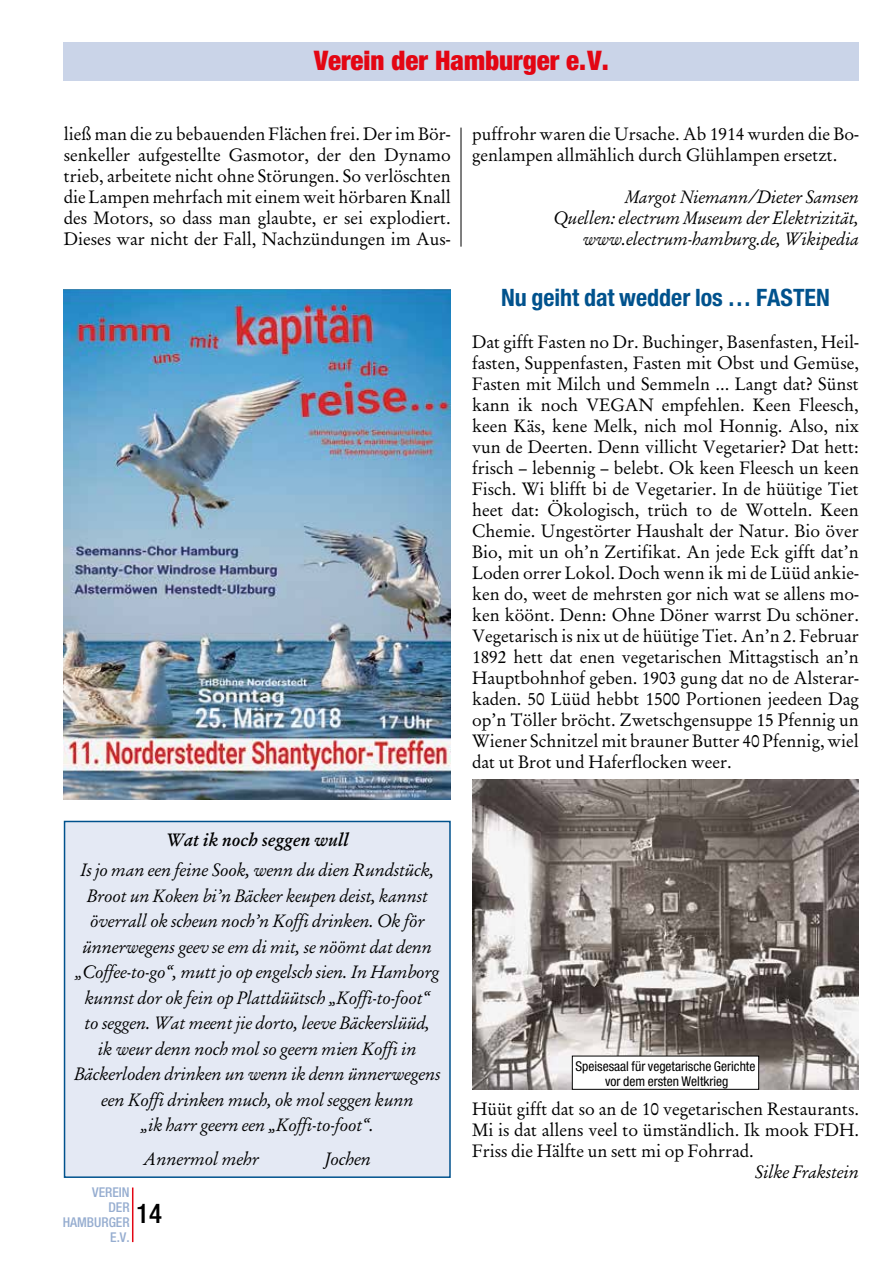
<style>
.page{position:relative;width:893px;height:1263px;background:#fff}
.page>*{position:absolute;margin:0;border:0;box-sizing:border-box;transform-origin:0 0}
.t1{font:900 condensed 27px "Helvetica Neue";color:#e30613}
.t2{font:500 condensed 27px "Helvetica Neue";color:#000}
.t3{font:700 condensed 24px "Helvetica Neue";color:#00528d}
.t4{font:18px/21px "AT Garamond Antiqua";color:#000;text-align:justify}
.t5{font:italic 18px/25.5px "AT Garamond";color:#000;text-align:right}
.t6{font:italic 700 18px "AT Garamond";color:#000}
.t7{font:condensed 13.5px/15px "Helvetica Neue";color:#000;text-align:center}
.t8{font:500 condensed 13.5px/15px "Helvetica Neue";color:#96add0;text-align:right}
</style>
<div class="page">
<div style="left:64px;top:43px;width:795px;height:38px;background:#cad4e8"></div>
<hr style="left:132px;top:1187px;width:1px;height:55px;background:#e30613">
<hr style="left:461px;top:128px;width:1px;height:119px;background:#000">
<div style="left:65px;top:821px;width:385px;height:356px;background:#e4e9f4"></div>
<div style="left:64px;top:821px;width:387px;height:357px;border:2px solid #00528d"></div>
<img style="left:64px;top:289px;width:387px;height:510px">
<img style="left:472px;top:779px;width:387px;height:311px">
<div style="left:572px;top:1056px;width:187px;height:33px;background:#fff"></div>
<div style="left:572px;top:1056px;width:187px;height:34px;border:1px solid #000"></div>
<h1 class="t1" style="left:314px;top:44px;width:296px">Verein der Hamburger e.V.</h1>
<p class="t4" style="left:64px;top:122px;width:388px">ließ man die zu bebauenden Flächen frei. Der im Bör&shy;senkeller aufgestellte Gasmotor, der den Dynamo trieb, arbeitete nicht ohne Störungen. So verlöschten die Lampen mehrfach mit einem weit hörbaren Knall des Motors, so dass man glaubte, er sei explodiert.<br>Dieses war nicht der Fall, Nachzündungen im Aus-</p>
<p class="t4" style="left:472px;top:122px;width:388px">puffrohr waren die Ursache. Ab 1914 wurden die Bo&shy;genlampen allmählich durch Glühlampen ersetzt.</p>
<p class="t5" style="left:554px;top:186px;width:307px;line-height:21px">Margot Niemann/Dieter Samsen<br>Quellen: electrum Museum der Elektrizität, www.electrum-hamburg.de, Wikipedia</p>
<p class="t6" style="left:166px;top:828px;width:184px">Wat ik noch seggen wull</p>
<p class="t5" style="left:74px;top:856px;width:368px;text-align:center">Is jo man een feine Sook, wenn du dien Rundstück, Broot un Koken bi’n Bäcker keupen deist, kannst överrall ok scheun noch’n Koffi drinken. Ok för ünnerwegens geev se em di mit, se nöömt dat denn „Coffee-to-go“, mutt jo op engelsch sien. In Hamborg kunnst dor ok fein op Plattdüütsch „Koffi-to-foot“<br>to seggen. Wat meent jie dorto, leeve Bäckerslüüd,<br>ik weur denn noch mol so geern mien Koffi in Bäckerloden drinken un wenn ik denn ünnerwegens een Koffi drinken much, ok mol seggen kunn<br>„ik harr geern een „Koffi-to-foot“.</p>
<p class="t5" style="left:144px;top:1145px;width:116px">Annermol mehr</p>
<p class="t5" style="left:325px;top:1145px;width:47px">Jochen</p>
<p class="t8" style="left:63px;top:1184px;width:69px">VEREIN<br>DER<br>HAMBURGER<br>E.V.</p>
<h1 class="t2" style="left:136px;top:1198px;width:27px">14</h1>
<h2 class="t3" style="left:501px;top:283px;width:330px">Nu geiht dat wedder los … FASTEN</h2>
<p class="t4" style="left:472px;top:331px;width:388px">Dat gifft Fasten no Dr. Buchinger, Basenfasten, Heil&shy;fasten, Suppenfasten, Fasten mit Obst und Gemüse, Fasten mit Milch und Semmeln ... Langt dat? Sünst kann ik noch VEGAN empfehlen. Keen Fleesch, keen Käs, kene Melk, nich mol Honnig. Also, nix vun de Deerten. Denn villicht Vegetarier? Dat hett: frisch – lebennig – belebt. Ok keen Fleesch un keen Fisch. Wi blifft bi de Vegetarier. In de hüütige Tiet heet dat: Ökologisch, trüch to de Wotteln. Keen Chemie. Ungestörter Haushalt der Natur. Bio över Bio, mit un oh’n Zertifikat. An jede Eck gifft dat’n Loden orrer Lokol. Doch wenn ik mi de Lüüd ankie&shy;ken do, weet de mehrsten gor nich wat se allens mo&shy;ken köönt. Denn: Ohne Döner warrst Du schöner.<br>Vegetarisch is nix ut de hüütige Tiet. An’n 2. Februar 1892 hett dat enen vegetarischen Mittagstisch an’n Hauptbohnhof geben. 1903 gung dat no de Alsterar&shy;kaden. 50 Lüüd hebbt 1500 Portionen jeedeen Dag op’n Töller bröcht. Zwetschgensuppe 15 Pfennig un Wiener Schnitzel mit brauner Butter 40 Pfennig, wiel dat ut Brot und Haferflocken weer.</p>
<p class="t7" style="left:575px;top:1058px;width:181px">Speisesaal für vegetarische Gerichte vor dem ersten Weltkrieg</p>
<p class="t4" style="left:472px;top:1097px;width:388px">Hüüt gifft dat so an de 10 vegetarischen Restaurants.<br>Mi is dat allens veel to ümständlich. Ik mook FDH.<br>Friss die Hälfte un sett mi op Fohrrad.</p>
<p class="t5" style="left:755px;top:1158px;width:106px">Silke Frakstein</p>
</div>
